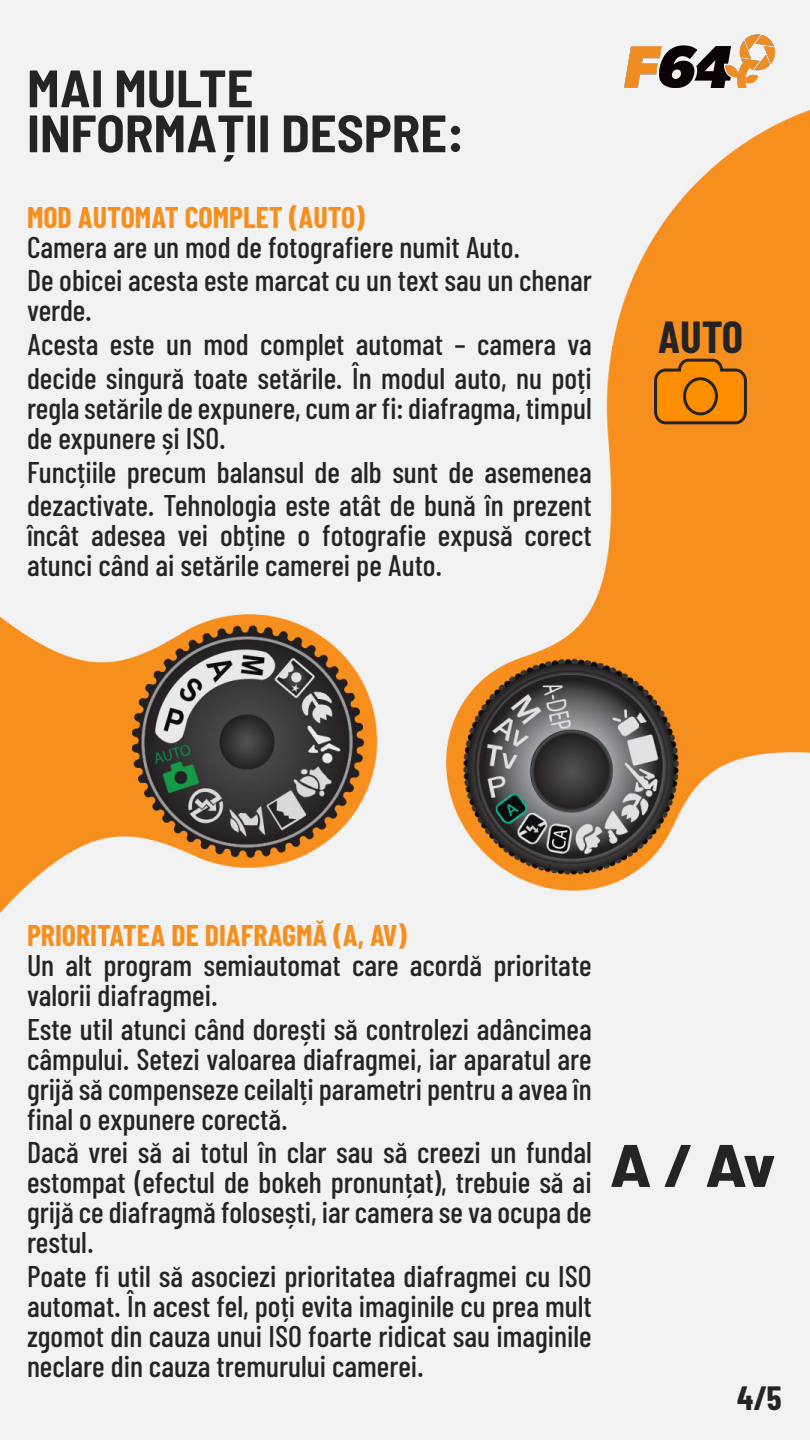
<style>
.page{position:relative;width:810px;height:1440px;background:#fff}
.page>*{position:absolute;margin:0;border:0;box-sizing:border-box;transform-origin:0 0}
.t1{font:800 60px "Barlow";color:#242424}
.t2{font:700 semi-condensed 52.5px/45px "Barlow";color:#242424}
.t3{font:700 45px "Barlow Condensed";color:#242424}
.t4{font:700 33.75px "Barlow Condensed";color:#242424}
.t5{font:500 30px/30px "Barlow Condensed";color:#242424}
.t6{font:700 30px "Barlow Condensed";color:#f78f1e}
</style>
<div class="page">
<img style="left:0;top:0;width:810px;height:1440px">
<img style="left:624px;top:34px;width:152px;height:53px">
<svg style="left:653px;top:357px;width:95px;height:69px;background:#d67a0b"></svg>
<h2 class="t2" style="left:27px;top:65px;width:438px">MAI MULTE<br>INFORMAȚII DESPRE:</h2>
<p class="t6" style="left:27px;top:198px;width:339px">MOD AUTOMAT COMPLET (AUTO)</p>
<p class="t5" style="left:27px;top:229px;width:566px;line-height:33.8px">Camera are un mod de fotografiere numit Auto.<br>De obicei acesta este marcat cu un text sau un chenar</p>
<p class="t5" style="left:27px;top:293px;width:566px;line-height:33.8px">verde.<br>Acesta este un mod complet automat – camera va decide singură toate setările. În modul auto, nu poți</p>
<p class="t5" style="left:27px;top:393px;width:566px">regla setările de expunere, cum ar fi: diafragma, timpul de expunere și ISO.</p>
<p class="t5" style="left:27px;top:454px;width:566px;line-height:33.8px">Funcțiile precum balansul de alb sunt de asemenea dezactivate. Tehnologia este atât de bună în prezent</p>
<p class="t5" style="left:27px;top:520px;width:566px">încât adesea vei obține o fotografie expusă corect atunci când ai setările camerei pe Auto.</p>
<h3 class="t3" style="left:658px;top:309px;width:87px">AUTO</h3>
<p class="t6" style="left:27px;top:916px;width:381px">PRIORITATEA DE DIAFRAGMĂ (A, AV)</p>
<p class="t5" style="left:27px;top:950px;width:566px">Un alt program semiautomat care acordă prioritate valorii diafragmei.</p>
<p class="t5" style="left:27px;top:1013px;width:566px;text-align:justify">Este util atunci când dorești să controlezi adâncimea câmpului. Setezi valoarea diafragmei, iar aparatul are grijă să compenseze ceilalți parametri pentru a avea în final o expunere corectă.</p>
<p class="t5" style="left:27px;top:1137px;width:566px;text-align:justify">Dacă vrei să ai totul în clar sau să creezi un fundal estompat (efectul de bokeh pronunțat), trebuie să ai grijă ce diafragmă folosești, iar camera se va ocupa de restul.</p>
<p class="t5" style="left:27px;top:1261px;width:566px;text-align:justify">Poate fi util să asociezi prioritatea diafragmei cu ISO automat. În acest fel, poți evita imaginile cu prea mult zgomot din cauza unui ISO foarte ridicat sau imaginile neclare din cauza tremurului camerei.</p>
<h1 class="t1" style="left:610px;top:1121px;width:167px">A / Av</h1>
<p class="t4" style="left:737px;top:1377px;width:46px">4/5</p>
</div>
